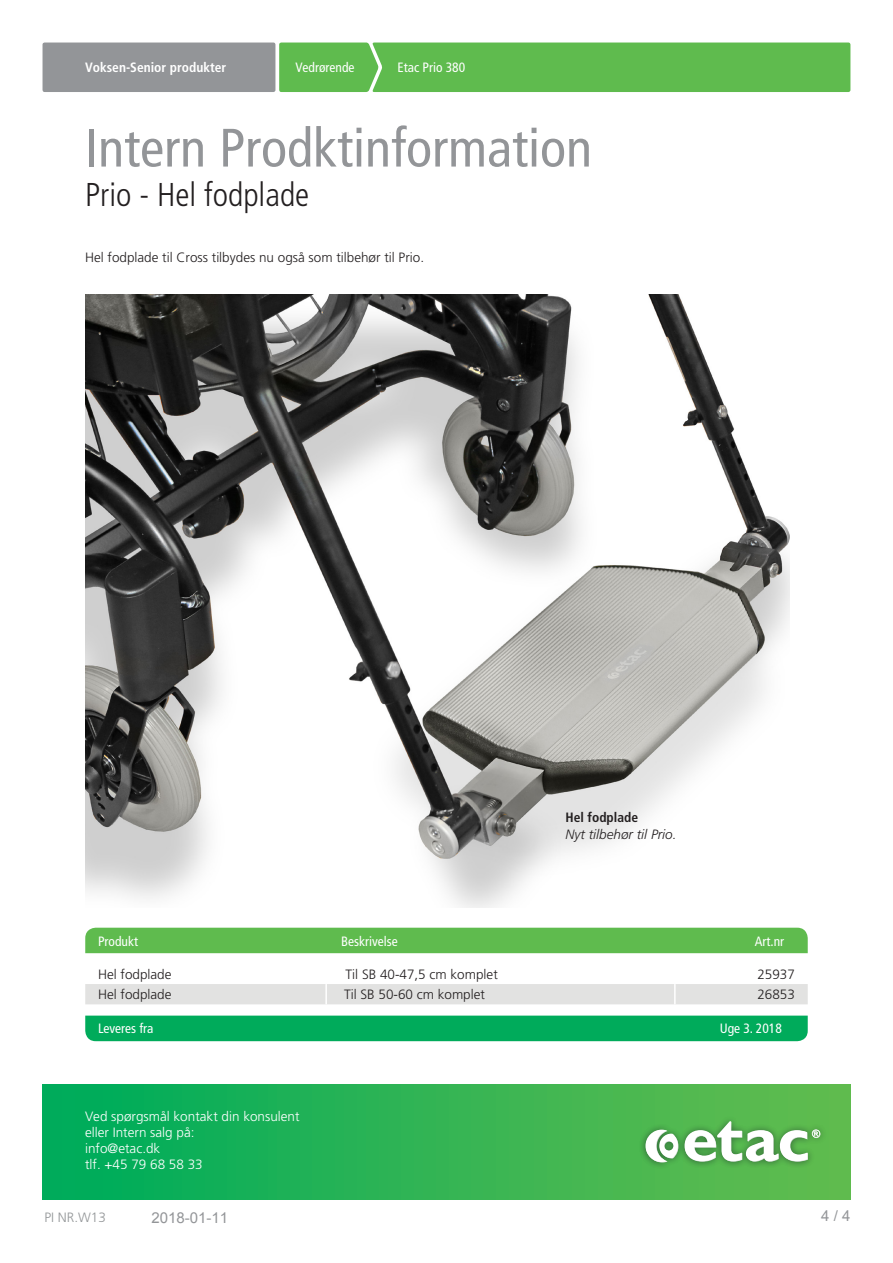
<style>
.page{position:relative;width:893px;height:1263px;background:#fff}
.page>*{position:absolute;margin:0;border:0;box-sizing:border-box;transform-origin:0 0}
.t1{font:condensed 54px "Frutiger LT Pro";color:#939598}
.t2{font:300 condensed 33px "Frutiger LT Pro";color:#231f20}
.t3{font:15px "Arial";color:#939598}
.t4{font:300 13.5px/20.4px "Frutiger LT Pro";color:#231f20}
.t5{font:300 13.5px/16.2px "Frutiger LT Pro";color:#fff}
.t6{font:condensed 13.5px "Frutiger LT Pro";color:#fff}
.t7{font:italic 300 13.5px/16.2px "Frutiger LT Pro";color:#231f20}
.t8{font:700 condensed 13.5px "Frutiger LT Pro";color:#fff}
.t9{font:300 13.5px "Frutiger LT Pro";color:#939698}
.s1{font-weight:700;font-style:normal;font-stretch:condensed}
</style>
<div class="page">
<div style="left:43px;top:43px;width:232px;height:49px;background:#939598;border-radius:2px"></div>
<div style="left:279px;top:43px;width:571px;height:49px;background:#5fbb4e"></div>
<div style="left:43px;top:1084px;width:807px;height:115px;background:linear-gradient(to right,#00ac5b,#67bd4e)"></div>
<img style="left:85px;top:295px;width:705px;height:613px">
<div style="left:85px;top:928px;width:723px;height:25px;background:#5fbb4e"></div>
<div style="left:85px;top:984px;width:723px;height:20px;background:#e2e2e1"></div>
<hr style="left:325px;top:984px;width:2px;height:20px;background:#fff">
<hr style="left:674px;top:984px;width:2px;height:20px;background:#fff">
<div style="left:85px;top:1015px;width:723px;height:26px;background:#00ab5b"></div>
<div style="left:639px;top:1114px;width:188px;height:55px;background:#23432e;opacity:.4"></div>
<svg style="left:684px;top:1121px;width:136px;height:41px"></svg>
<svg style="left:645px;top:1130px;width:33px;height:32px"></svg>
<p class="t8" style="left:85px;top:60px;width:143px">Voksen-Senior produkter</p>
<p class="t6" style="left:295px;top:60px;width:61px">Vedrørende</p>
<p class="t6" style="left:398px;top:60px;width:69px">Etac Prio 380</p>
<p class="t1" style="left:85px;top:116px;width:509px">Intern Prodktinformation</p>
<p class="t2" style="left:85px;top:176px;width:226px">Prio - Hel fodplade</p>
<p class="t4" style="left:85px;top:247px;width:341px">Hel fodplade til Cross tilbydes nu også som tilbehør til Prio.</p>
<p class="t7" style="left:566px;top:810px;width:112px"><span class="s1">Hel fodplade<br></span>Nyt tilbehør til Prio.</p>
<p class="t6" style="left:98px;top:933px;width:41px">Produkt</p>
<p class="t6" style="left:341px;top:933px;width:58px">Beskrivelse</p>
<p class="t6" style="left:755px;top:933px;width:31px">Art.nr</p>
<p class="t4" style="left:98px;top:964px;width:75px">Hel fodplade</p>
<p class="t4" style="left:757px;top:964px;width:39px">25937</p>
<p class="t4" style="left:98px;top:984px;width:75px">Hel fodplade</p>
<p class="t4" style="left:757px;top:984px;width:39px">26853</p>
<p class="t6" style="left:720px;top:1021px;width:64px">Uge 3. 2018</p>
<p class="t4" style="left:344px;top:964px;width:155px">Til SB 40-47,5 cm komplet<br>Til SB 50-60 cm komplet</p>
<p class="t5" style="left:85px;top:1108px;width:216px">Ved spørgsmål kontakt din konsulent eller Intern salg på:<br>info@etac.dk<br>tlf. +45 79 68 58 33</p>
<p class="t9" style="left:44px;top:1209px;width:63px">PI NR.W13</p>
<p class="t3" style="left:152px;top:1208px;width:78px">2018-01-11</p>
<p class="t3" style="left:821px;top:1205px;width:31px">4 / 4</p>
</div>
